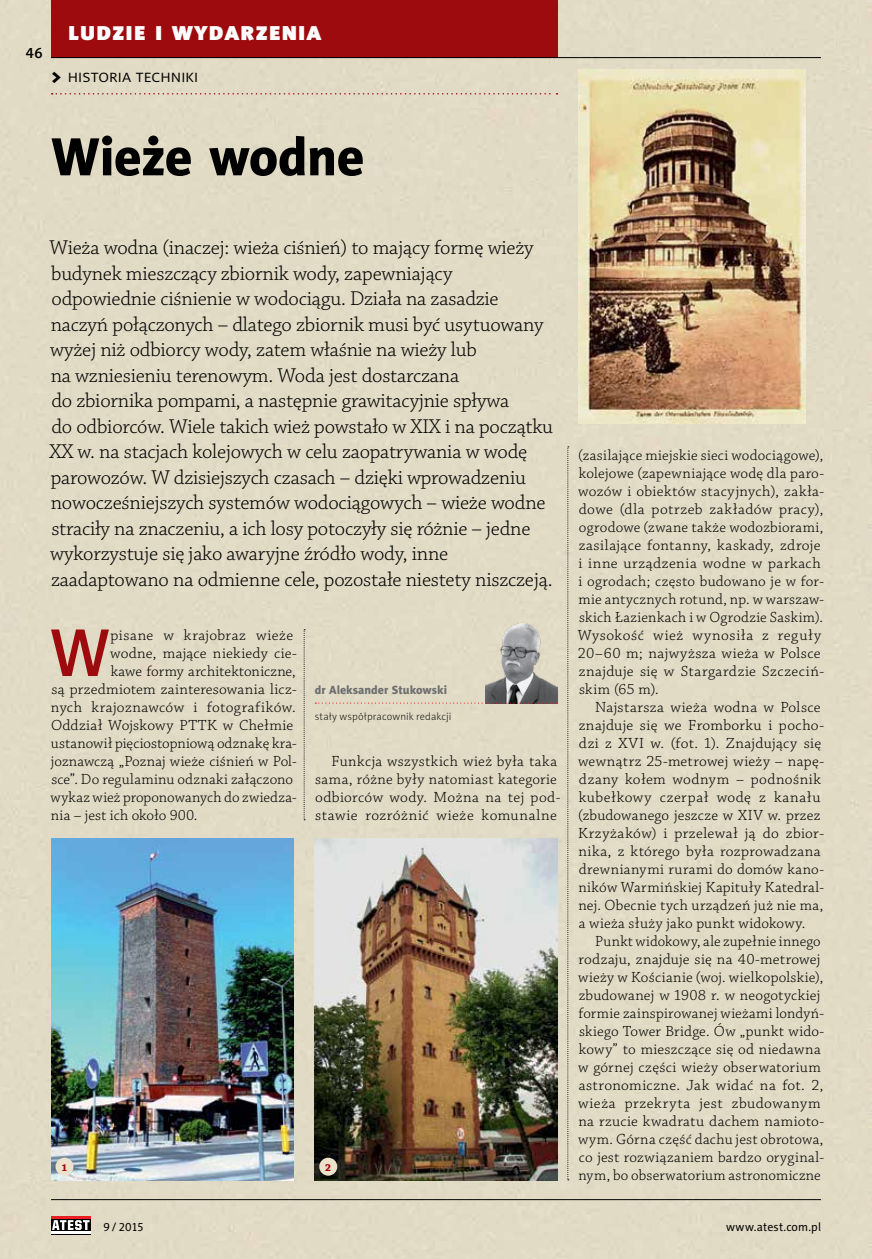
<style>
.page{position:relative;width:872px;height:1259px;background:#e1dbc5}
.page>*{position:absolute;margin:0;border:0;box-sizing:border-box;transform-origin:0 0}
.t1{font:68.25px "Naomi Sans EFN Medium";color:#9e0b0f}
.t2{font:54px "Naomi Sans EFN Heavy";letter-spacing:-.015em;color:#000}
.t3{font:27px "Naomi Sans EFN Black";letter-spacing:.03em;color:#fff}
.t4{font:300 21px/25.5px "Chaparral Pro";letter-spacing:-.01em;color:#000}
.t5{font:18px "Naomi Sans EFN Light";color:#000}
.t6{font:300 15.45px/18px "Chaparral Pro";letter-spacing:.02em;color:#000}
.t7{font:300 15.45px "Chaparral Pro";letter-spacing:-.005em;color:#000}
.t8{font:15px "Naomi Sans EFN Medium";color:#000}
.t9{font:12px "Naomi Sans EFN";letter-spacing:.015em;color:#000}
.t10{font:12px "Naomi Sans EFN Heavy";color:#6d6e71}
.t11{font:700 10.65px "Chaparral Pro";color:#9e0b0f}
.t12{font:10.5px "Naomi Sans EFN Thin";letter-spacing:.015em;color:#000}
.s1{font-family:"Naomi Sans EFN Black"}
</style>
<div class="page">
<svg style="left:567px;top:446px;width:2px;height:734px"></svg>
<img style="left:485px;top:622px;width:72px;height:80px">
<svg style="left:315px;top:702px;width:242px;height:1px"></svg>
<div style="left:51px;top:0;width:506px;height:58px;background:#9e0b0f"></div>
<svg style="left:52px;top:93px;width:505px;height:2px"></svg>
<svg style="left:304px;top:629px;width:1px;height:191px"></svg>
<img style="left:51px;top:838px;width:242px;height:342px">
<img style="left:578px;top:70px;width:228px;height:353px">
<img style="left:315px;top:838px;width:242px;height:342px">
<hr style="left:51px;top:57px;width:770px;height:1px;background:#000">
<div style="left:51px;top:1218px;width:40px;height:13px;background:#000"></div>
<hr style="left:51px;top:1231px;width:40px;height:2px;background:#fff">
<hr style="left:51px;top:1216px;width:40px;height:2px;background:#ed1d24">
<hr style="left:51px;top:1233px;width:40px;height:1px;background:#000">
<svg style="left:52px;top:1220px;width:38px;height:10px"></svg>
<hr style="left:51px;top:1199px;width:770px;height:1px;background:#000">
<div style="left:56px;top:1157px;width:18px;height:18px;background:#ece2cc;border-radius:50%"></div>
<div style="left:319px;top:1157px;width:18px;height:18px;background:#ece2cc;border-radius:50%"></div>
<p class="t8" style="left:26px;top:44px;width:18px">46</p>
<h3 class="t3" style="left:68px;top:15px;width:255px">ludzie i wydarzenia</h3>
<p class="t5" style="left:51px;top:66px;width:148px"><span class="s1">&gt;</span> historia techniki</p>
<h2 class="t2" style="left:51px;top:124px;width:315px">Wieże wodne</h2>
<p class="t4" style="left:49px;top:236px;width:505px">Wieża wodna (inaczej: wieża ciśnień) to mający formę wieży budynek mieszczący zbiornik wody, zapewniający odpowiednie ciśnienie w wodociągu. Działa na zasadzie naczyń połączonych – dlatego zbiornik musi być usytuowany wyżej niż odbiorcy wody, zatem właśnie na wieży lub<br>na wzniesieniu terenowym. Woda jest dostarczana<br>do zbiornika pompami, a następnie grawitacyjnie spływa<br>do odbiorców. Wiele takich wież powstało w XIX i na początku XX w. na stacjach kolejowych w celu zaopatrywania w wodę parowozów. W dzisiejszych czasach – dzięki wprowadzeniu nowocześniejszych systemów wodociągowych – wieże wodne straciły na znaczeniu, a ich losy potoczyły się różnie – jedne wykorzystuje się jako awaryjne źródło wody, inne zaadaptowano na odmienne cele, pozostałe niestety niszczeją.</p>
<h1 class="t1" style="left:49px;top:613px;width:63px">W</h1>
<p class="t6" style="left:111px;top:627px;width:184px">pisane w krajobraz wieże</p>
<p class="t6" style="left:110px;top:645px;width:188px">wodne, mające niekiedy cie‑</p>
<p class="t7" style="left:111px;top:663px;width:186px">kawe formy architektoniczne,</p>
<p class="t6" style="left:52px;top:681px;width:247px">są przedmiotem zainteresowania licz‑</p>
<p class="t6" style="left:51px;top:699px;width:246px">nych krajoznawców i fotografików.</p>
<p class="t6" style="left:51px;top:717px;width:244px">Oddział Wojskowy PTTK w Chełmie</p>
<p class="t6" style="left:51px;top:735px;width:247px">ustanowił pięciostopniową odznakę kra‑</p>
<p class="t6" style="left:51px;top:753px;width:247px">joznawczą „Poznaj wieże ciśnień w Pol‑</p>
<p class="t6" style="left:52px;top:771px;width:243px">sce”. Do regulaminu odznaki załączono</p>
<p class="t6" style="left:51px;top:789px;width:247px">wykaz wież proponowanych do zwiedza‑</p>
<p class="t6" style="left:51px;top:807px;width:148px">nia – jest ich około 900.</p>
<p class="t10" style="left:315px;top:682px;width:134px">dr Aleksander Stukowski</p>
<p class="t12" style="left:315px;top:711px;width:138px">stały współpracownik redakcji</p>
<p class="t6" style="left:315px;top:753px;width:247px;text-indent:16px">Funkcja wszystkich wież była taka sama, różne były natomiast kategorie odbiorców wody. Można na tej pod‑ stawie rozróżnić wieże komunalne</p>
<p class="t11" style="left:62px;top:1161px;width:7px">1</p>
<p class="t11" style="left:325px;top:1161px;width:7px">2</p>
<p class="t6" style="left:577px;top:447px;width:248px">(zasilające miejskie sieci wodociągowe), kolejowe (zapewniające wodę dla paro‑ wozów i obiektów stacyjnych), zakła‑ dowe (dla potrzeb zakładów pracy), ogrodowe (zwane także wodozbiorami, zasilające fontanny, kaskady, zdroje i inne urządzenia wodne w parkach i ogrodach; często budowano je w for‑ mie antycznych rotund, np. w warszaw‑ skich Łazienkach i w Ogrodzie Saskim).<br>Wysokość wież wynosiła z reguły 20–60 m; najwyższa wieża w Polsce znajduje się w Stargardzie Szczeciń‑ skim (65 m).</p>
<p class="t6" style="left:578px;top:699px;width:248px;text-indent:17px">Najstarsza wieża wodna w Polsce znajduje się we Fromborku i pocho‑ dzi z XVI w. (fot. 1). Znajdujący się wewnątrz 25‑metrowej wieży – napę‑ dzany kołem wodnym – podnośnik kubełkowy czerpał wodę z kanału (zbudowanego jeszcze w XIV w. przez Krzyżaków) i przelewał ją do zbior‑ nika, z którego była rozprowadzana drewnianymi rurami do domów kano‑ ników Warmińskiej Kapituły Katedral‑ nej. Obecnie tych urządzeń już nie ma, a wieża służy jako punkt widokowy.</p>
<p class="t6" style="left:578px;top:933px;width:248px;text-indent:17px">Punkt widokowy, ale zupełnie innego rodzaju, znajduje się na 40‑metrowej wieży w Kościanie (woj. wielkopolskie), zbudowanej w 1908 r. w neogotyckiej formie zainspirowanej wieżami londyń‑ skiego Tower Bridge. Ów „punkt wido‑ kowy” to mieszczące się od niedawna w górnej części wieży obserwatorium astronomiczne. Jak widać na fot. 2, wieża przekryta jest zbudowanym na rzucie kwadratu dachem namioto‑ wym. Górna część dachu jest obrotowa, co jest rozwiązaniem bardzo oryginal‑ nym, bo obserwatorium astronomiczne</p>
<p class="t9" style="left:103px;top:1220px;width:42px">9 / 2015</p>
<p class="t9" style="left:726px;top:1220px;width:96px">www.atest.com.pl</p>
</div>
